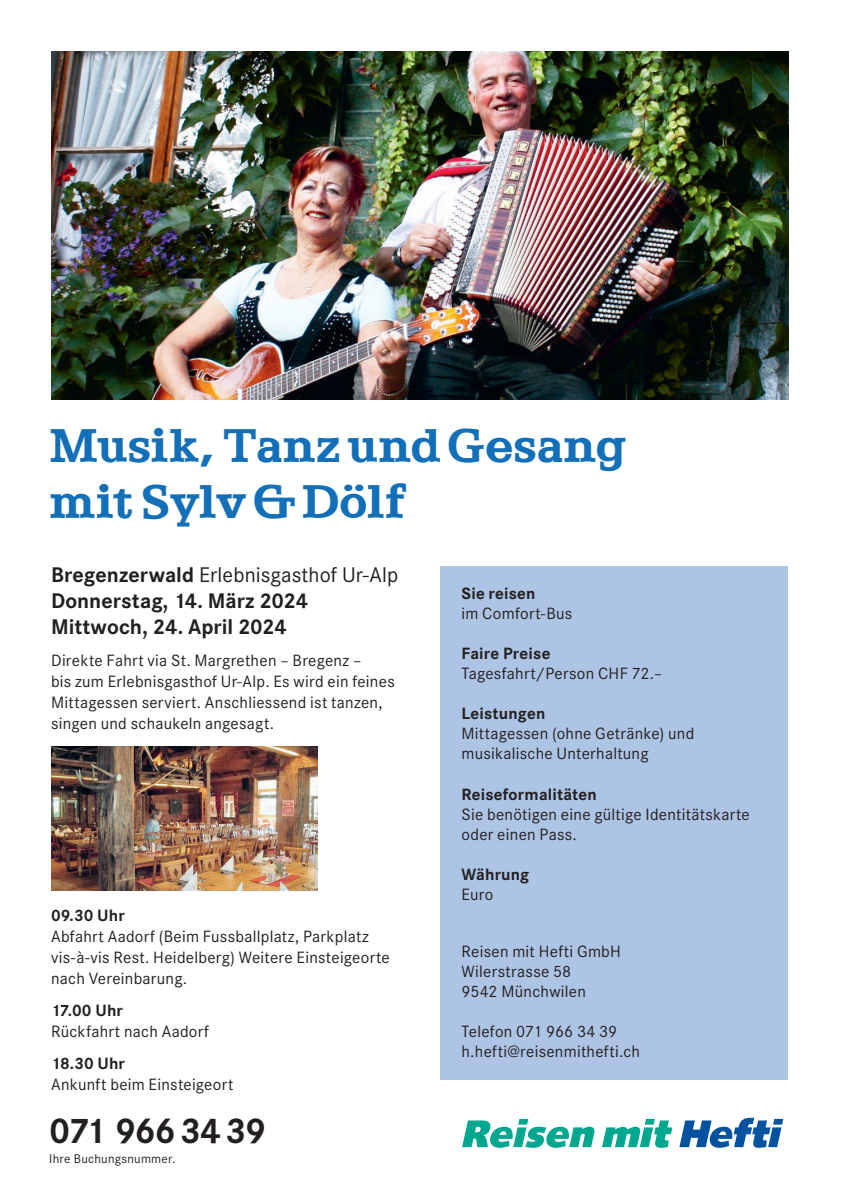
<style>
.page{position:relative;width:842px;height:1191px;background:#fff}
.page>*{position:absolute;margin:0;border:0;box-sizing:border-box;transform-origin:0 0}
.t1{font:42px/56px "Egyptian Boold";letter-spacing:.005em;color:#136fb8}
.t2{font:700 37px "Corporate S";letter-spacing:-.035em;color:#231f20}
.t3{font:700 22px/26px "Corporate S";color:#231f20}
.t4{font:17px/21px "Corporate S";letter-spacing:.015em;color:#231f20}
.t5{font:700 17px "Corporate S";letter-spacing:.01em;color:#231f20}
.t6{font:13px "Corporate S";letter-spacing:.02em;color:#231f20}
.s1{font-weight:400}
</style>
<div class="page">
<svg style="left:462px;top:1118px;width:133px;height:29px"></svg>
<svg style="left:602px;top:1118px;width:70px;height:29px"></svg>
<svg style="left:679px;top:1117px;width:104px;height:30px"></svg>
<div style="left:441px;top:566px;width:347px;height:513px;background:#adc4e5"></div>
<img style="left:51px;top:51px;width:737px;height:348px">
<img style="left:51px;top:746px;width:266px;height:144px">
<h1 class="t1" style="left:50px;top:420px;width:579px">Musik, Tanzund Gesang mit Sylv &amp; Dölf</h1>
<p class="t3" style="left:51px;top:562px;width:349px">Bregenzerwald <span class="s1">Erlebnisgasthof Ur-Alp<br></span>Donnerstag, 14. März 2024<br>Mittwoch, 24. April 2024</p>
<p class="t4" style="left:51px;top:650px;width:345px">Direkte Fahrt via St. Margrethen – Bregenz –<br>bis zum Erlebnisgasthof Ur-Alp. Es wird ein feines Mittagessen serviert. Anschliessend ist tanzen, singen und schaukeln angesagt.</p>
<p class="t5" style="left:51px;top:906px;width:75px">09.30 Uhr</p>
<p class="t4" style="left:51px;top:926px;width:340px">Abfahrt Aadorf (Beim Fussballplatz, Parkplatz vis-à-vis Rest. Heidelberg) Weitere Einsteigeorte nach Vereinbarung.</p>
<p class="t5" style="left:51px;top:1001px;width:74px">17.00 Uhr</p>
<p class="t4" style="left:51px;top:1021px;width:160px">Rückfahrt nach Aadorf</p>
<p class="t5" style="left:51px;top:1054px;width:76px">18.30 Uhr</p>
<p class="t4" style="left:51px;top:1074px;width:184px">Ankunft beim Einsteigeort</p>
<h2 class="t2" style="left:49px;top:1109px;width:218px">071 9663439</h2>
<p class="t6" style="left:49px;top:1151px;width:128px">Ihre Buchungsnummer.</p>
<p class="t5" style="left:461px;top:584px;width:76px">Sie reisen</p>
<p class="t4" style="left:461px;top:603px;width:112px">im Comfort-Bus</p>
<p class="t5" style="left:461px;top:644px;width:90px">Faire Preise</p>
<p class="t4" style="left:461px;top:663px;width:202px">Tagesfahrt/Person CHF 72.–</p>
<p class="t5" style="left:461px;top:704px;width:85px">Leistungen</p>
<p class="t4" style="left:461px;top:724px;width:234px;line-height:20px">Mittagessen (ohne Getränke) und musikalische Unterhaltung</p>
<p class="t5" style="left:461px;top:784px;width:137px">Reiseformalitäten</p>
<p class="t4" style="left:461px;top:804px;width:290px;line-height:20px">Sie benötigen eine gültige Identitätskarte oder einen Pass.</p>
<p class="t5" style="left:461px;top:864px;width:69px">Währung</p>
<p class="t4" style="left:461px;top:883px;width:33px">Euro</p>
<p class="t4" style="left:461px;top:941px;width:161px;line-height:20px">Reisen mit Hefti GmbH<br>Wilerstrasse 58<br>9542 Münchwilen</p>
<p class="t4" style="left:461px;top:1021px;width:180px;line-height:20px">Telefon 071 966 34 39 h.hefti@reisenmithefti.ch</p>
</div>
